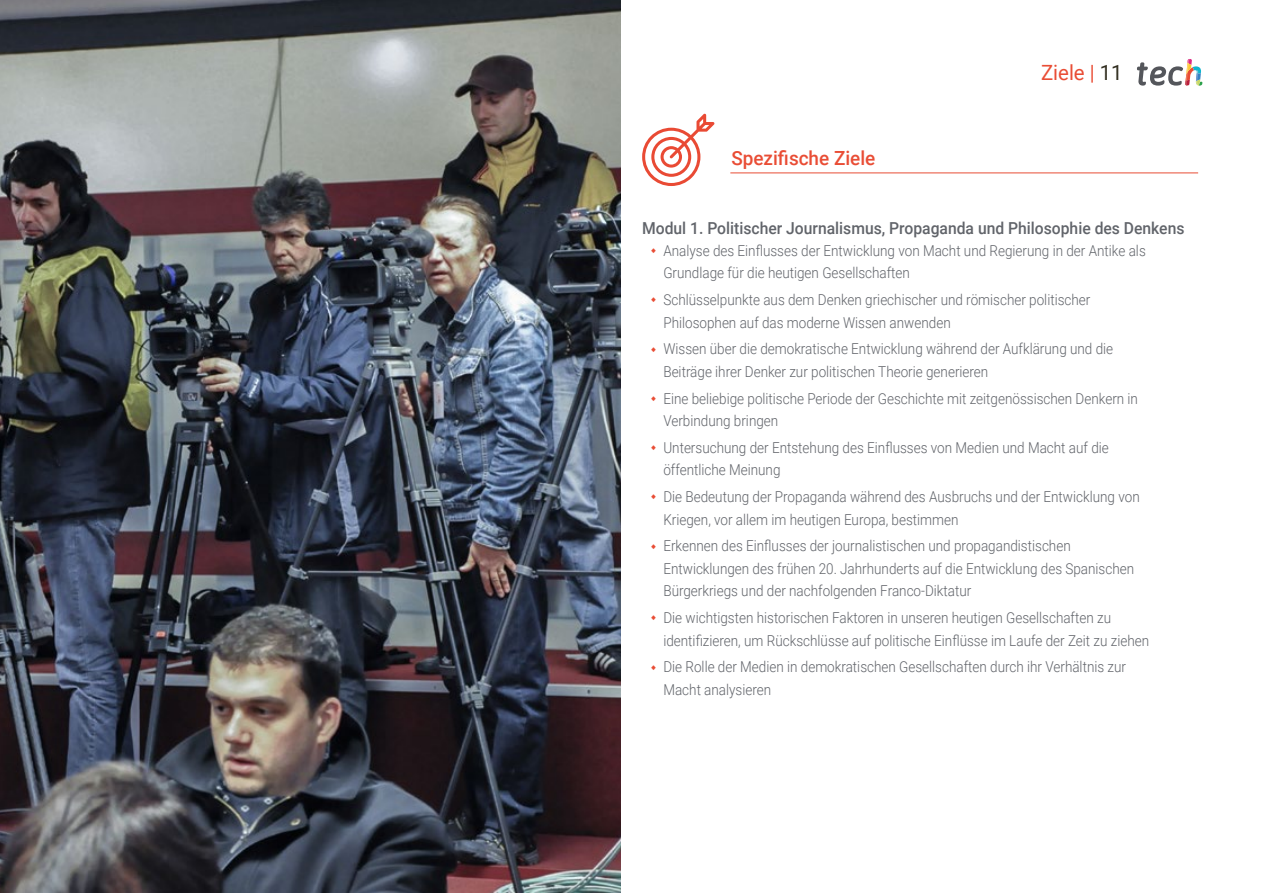
<style>
.page{position:relative;width:1263px;height:893px;background:#fff}
.page>*{position:absolute;margin:0;border:0;box-sizing:border-box;transform-origin:0 0}
.t1{font:21px "Roboto";color:#e94d35}
.t2{font:500 19.5px "Roboto";color:#e94d35}
.t3{font:500 16.5px "Roboto";color:#61646a;scale:.95 1}
.t4{font:300 15px/22.5px "Roboto";color:#61646a;scale:.9 1}
.s1{color:#312e20}
</style>
<div class="page">
<svg style="left:642px;top:114px;width:72px;height:72px"></svg>
<hr style="left:730px;top:173px;width:468px;height:1px;background:#e94d35">
<img style="left:0;top:0;width:621px;height:893px">
<svg style="left:1137px;top:59px;width:65px;height:27px"></svg>
<h2 class="t2" style="left:731px;top:144px;width:145px">Spezifische Ziele</h2>
<h1 class="t1" style="left:1041px;top:57px;width:83px">Ziele | <span class="s1">11</span></h1>
<p class="t3" style="left:642px;top:216px;width:572px">Modul 1. Politischer Journalismus, Propaganda und Philosophie des Denkens</p>
<p class="t4" style="left:663px;top:239px;width:537px">Analyse des Einflusses der Entwicklung von Macht und Regierung in der Antike als<br>Grundlage für die heutigen Gesellschaften</p>
<p class="t4" style="left:663px;top:288px;width:476px">Schlüsselpunkte aus dem Denken griechischer und römischer politischer<br>Philosophen auf das moderne Wissen anwenden</p>
<p class="t4" style="left:663px;top:337px;width:501px">Wissen über die demokratische Entwicklung während der Aufklärung und die<br>Beiträge ihrer Denker zur politischen Theorie generieren</p>
<p class="t4" style="left:663px;top:386px;width:529px">Eine beliebige politische Periode der Geschichte mit zeitgenössischen Denkern in<br>Verbindung bringen</p>
<p class="t4" style="left:663px;top:436px;width:496px">Untersuchung der Entstehung des Einflusses von Medien und Macht auf die öffentliche Meinung</p>
<p class="t4" style="left:663px;top:485px;width:531px">Die Bedeutung der Propaganda während des Ausbruchs und der Entwicklung von<br>Kriegen, vor allem im heutigen Europa, bestimmen</p>
<p class="t4" style="left:663px;top:534px;width:525px">Erkennen des Einflusses der journalistischen und propagandistischen<br>Entwicklungen des frühen 20. Jahrhunderts auf die Entwicklung des Spanischen<br>Bürgerkriegs und der nachfolgenden Franco-Diktatur</p>
<p class="t4" style="left:663px;top:606px;width:541px">Die wichtigsten historischen Faktoren in unseren heutigen Gesellschaften zu identifizieren, um Rückschlüsse auf politische Einflüsse im Laufe der Zeit zu ziehen</p>
<p class="t4" style="left:663px;top:655px;width:516px">Die Rolle der Medien in demokratischen Gesellschaften durch ihr Verhältnis zur<br>Macht analysieren</p>
</div>
